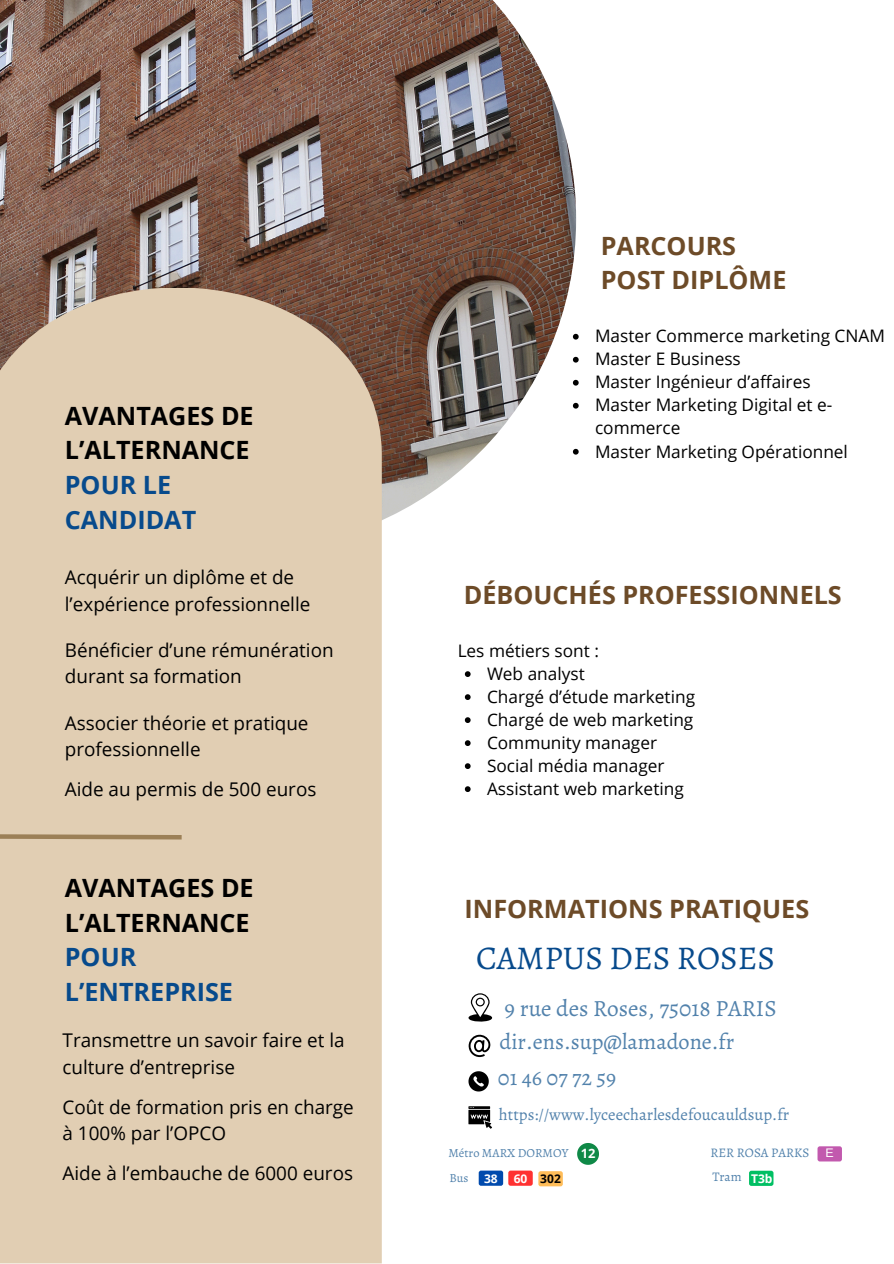
<style>
.page{position:relative;width:894px;height:1264px;background:#fff}
.page>*{position:absolute;margin:0;border:0;box-sizing:border-box;transform-origin:0 0}
.t1{font:33.3px "Alegreya";color:#074a8c}
.t2{font:700 25.2px/34.7px "Open Sans";color:#000}
.t3{font:700 25.2px/33.9px "Open Sans";color:#6d4b28}
.t4{font:23.25px "Alegreya";color:#5282ac}
.t5{font:22.2px "Alegreya";color:#5282ac}
.t6{font:18.9px/26.2px "Open Sans";color:#000}
.t7{font:17.25px/23px "Open Sans";color:#000}
.t8{font:16.65px "Alegreya";color:#5282ac}
.t9{font:13.05px "Alegreya";color:#5282ac}
.t10{font:700 12.9px "Open Sans";color:#fff}
.t11{font:12.45px "Arimo";color:#fff}
.t12{font:12.3px "Alegreya";color:#5282ac}
.t13{font:700 12px "Open Sans";color:#fff}
.t14{font:700 12px "Open Sans";color:#000}
.s1{color:#074a8c}
</style>
<div class="page">
<img style="left:0;top:0;width:576px;height:549px">
<div style="left:0;top:288px;width:381px;height:975px;background:#e1ceb3"></div>
<svg style="left:0;top:832px;width:186px;height:9px"></svg>
<svg style="left:572px;top:334px;width:6px;height:5px"></svg>
<svg style="left:572px;top:357px;width:6px;height:5px"></svg>
<svg style="left:572px;top:380px;width:6px;height:5px"></svg>
<svg style="left:572px;top:403px;width:6px;height:5px"></svg>
<svg style="left:572px;top:449px;width:6px;height:5px"></svg>
<svg style="left:464px;top:671px;width:6px;height:6px"></svg>
<svg style="left:464px;top:694px;width:6px;height:6px"></svg>
<svg style="left:464px;top:717px;width:6px;height:6px"></svg>
<svg style="left:464px;top:740px;width:6px;height:6px"></svg>
<svg style="left:464px;top:763px;width:6px;height:6px"></svg>
<svg style="left:464px;top:786px;width:6px;height:6px"></svg>
<svg style="left:577px;top:1143px;width:21px;height:21px"></svg>
<div style="left:817px;top:1146px;width:24px;height:15px;background:#c259ae;border-radius:2px"></div>
<svg style="left:468px;top:993px;width:24px;height:29px"></svg>
<svg style="left:468px;top:1071px;width:20px;height:20px"></svg>
<svg style="left:468px;top:1106px;width:24px;height:22px"></svg>
<svg style="left:468px;top:1034px;width:23px;height:23px"></svg>
<div style="left:478px;top:1170px;width:25px;height:15px;background:#004aad;border-radius:2px"></div>
<div style="left:508px;top:1170px;width:24px;height:15px;background:#ff3131;border-radius:2px"></div>
<div style="left:538px;top:1171px;width:24px;height:15px;background:#ffbd59;border-radius:2px"></div>
<div style="left:748px;top:1170px;width:25px;height:15px;background:#00bf63;border-radius:2px"></div>
<h2 class="t2" style="left:65px;top:398px;width:190px">AVANTAGES DE<br>L’ALTERNANCE<br><span class="s1">POUR LE<br>CANDIDAT</span></h2>
<h5 class="t6" style="left:65px;top:564px;width:247px">Acquérir un diplôme et de l’expérience professionnelle</h5>
<h5 class="t6" style="left:65px;top:636px;width:270px">Bénéficier d’une rémunération durant sa formation</h5>
<h5 class="t6" style="left:65px;top:709px;width:245px">Associer théorie et pratique professionnelle</h5>
<p class="t6" style="left:65px;top:775px;width:253px">Aide au permis de 500 euros</p>
<h5 class="t2" style="left:65px;top:869px;width:190px">AVANTAGES DE<br>L’ALTERNANCE<br><span class="s1">POUR<br>L’ENTREPRISE</span></h5>
<h5 class="t6" style="left:63px;top:1026px;width:283px">Transmettre un savoir faire et la culture d’entreprise</h5>
<h5 class="t6" style="left:63px;top:1093px;width:293px">Coût de formation pris en charge à 100% par l’OPCO</h5>
<p class="t6" style="left:63px;top:1159px;width:292px">Aide à l’embauche de 6000 euros</p>
<h5 class="t3" style="left:600px;top:228px;width:187px">PARCOURS<br>POST DIPLÔME</h5>
<p class="t7" style="left:595px;top:324px;width:291px">Master Commerce marketing CNAM</p>
<p class="t7" style="left:595px;top:347px;width:147px">Master E Business</p>
<p class="t7" style="left:595px;top:370px;width:217px">Master Ingénieur d’affaires</p>
<p class="t7" style="left:595px;top:393px;width:239px">Master Marketing Digital et e&shy;commerce</p>
<h2 class="t7" style="left:595px;top:439px;width:254px">Master Marketing Opérationnel</h2>
<h2 class="t3" style="left:464px;top:577px;width:379px">DÉBOUCHÉS PROFESSIONNELS</h2>
<h5 class="t7" style="left:457px;top:638px;width:143px">Les métiers sont :</h5>
<p class="t7" style="left:487px;top:661px;width:99px">Web analyst</p>
<p class="t7" style="left:487px;top:684px;width:209px">Chargé d’étude marketing</p>
<p class="t7" style="left:487px;top:707px;width:208px">Chargé de web marketing</p>
<p class="t7" style="left:487px;top:730px;width:172px">Community manager</p>
<p class="t7" style="left:487px;top:753px;width:179px">Social média manager</p>
<p class="t7" style="left:487px;top:776px;width:198px">Assistant web marketing</p>
<h2 class="t3" style="left:464px;top:891px;width:346px">INFORMATIONS PRATIQUES</h2>
<h4 class="t1" style="left:476px;top:934px;width:300px">CAMPUS DES ROSES</h4>
<p class="t4" style="left:504px;top:991px;width:273px">9 rue des Roses, 75018 PARIS</p>
<p class="t5" style="left:499px;top:1026px;width:236px">dir.ens.sup@lamadone.fr</p>
<h2 class="t5" style="left:498px;top:1062px;width:120px">01 46 07 72 59</h2>
<h1 class="t8" style="left:499px;top:1102px;width:292px">https://www.lyceecharlesdefoucauldsup.fr</h1>
<p class="t12" style="left:448px;top:1144px;width:121px">Métro MARX DORMOY</p>
<h3 class="t10" style="left:580px;top:1144px;width:16px">12</h3>
<p class="t9" style="left:710px;top:1143px;width:100px">RER ROSA PARKS</p>
<h4 class="t11" style="left:825px;top:1145px;width:10px">E</h4>
<h6 class="t12" style="left:449px;top:1169px;width:21px">Bus</h6>
<p class="t13" style="left:484px;top:1170px;width:15px">38</p>
<p class="t13" style="left:513px;top:1170px;width:15px">60</p>
<p class="t14" style="left:540px;top:1170px;width:22px">302</p>
<p class="t9" style="left:712px;top:1167px;width:31px">Tram</p>
<p class="t13" style="left:750px;top:1170px;width:23px">T3b</p>
</div>
